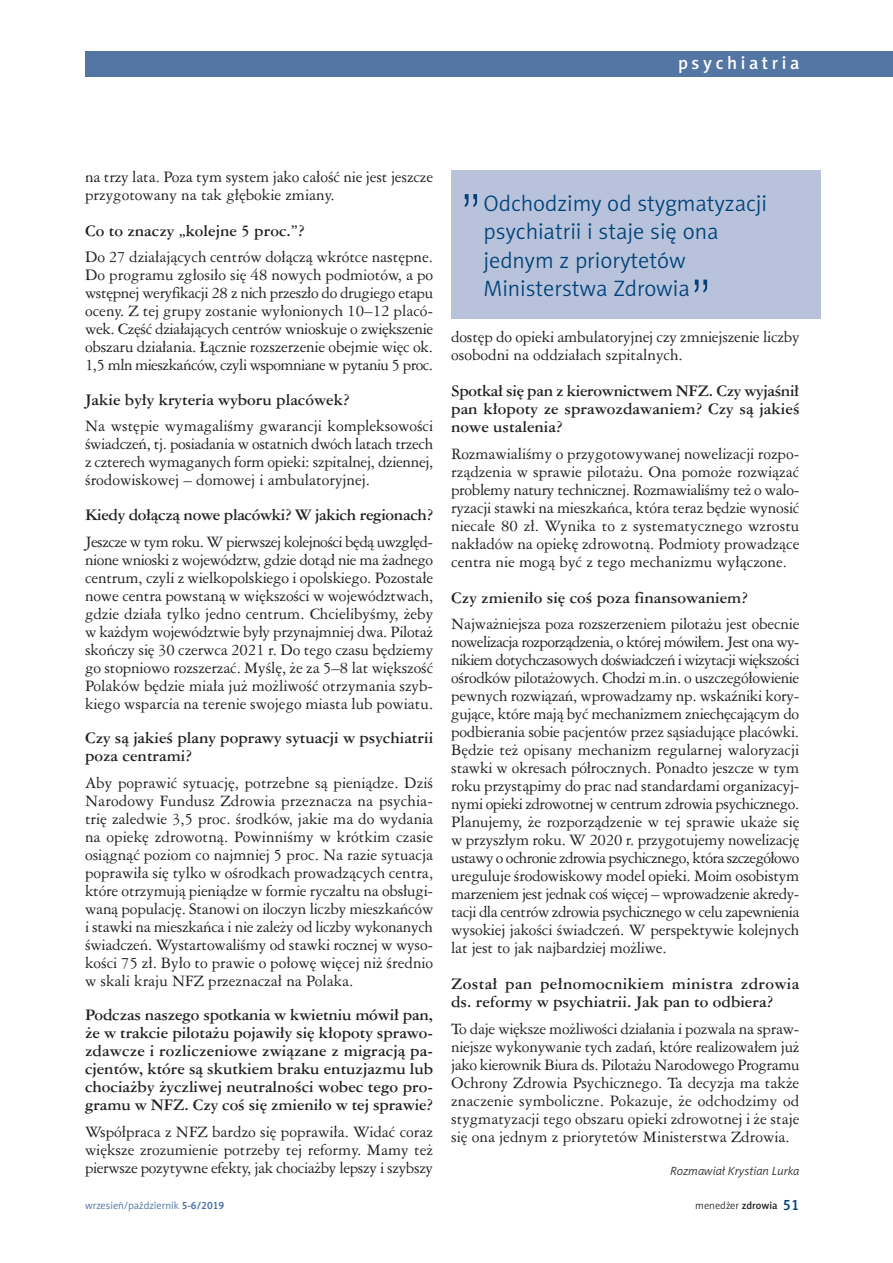
<style>
.page{position:relative;width:893px;height:1263px;background:#fff}
.page>*{position:absolute;margin:0;border:0;box-sizing:border-box;transform-origin:0 0}
.t1{font:52.5px "Swis 721 Lt PL";color:#004279}
.t2{font:22.5px/28.5px "Naomi Sans EFN Light";color:#004279}
.t3{font:18px "Naomi Sans EFN Medium";letter-spacing:.2em;color:#fff}
.t4{font:15px/18px "Ameri Garmnd PL";color:#231f20;text-align:justify}
.t5{font:700 15px/18px "Ameri Garmnd PL";color:#231f20;text-align:justify}
.t6{font:700 15px/18px "Ameri Garmnd PL";letter-spacing:.02em;color:#231f20}
.t7{font:700 15px "Ameri Garmnd PL";letter-spacing:-.02em;color:#231f20}
.t8{font:italic 12px "Naomi Sans EFN Light";color:#231f20}
.t9{font:10.5px "Naomi Sans EFN Light";color:#3d6799}
.t10{font:10.5px "Naomi Sans EFN Light";color:#231f20}
.s1{font-family:"Naomi Sans EFN Medium"}
.s2{font-family:"Naomi Sans EFN Medium";font-size:15px;color:#004279}
</style>
<div class="page">
<div style="left:85px;top:51px;width:808px;height:26px;background:#5476a5"></div>
<div style="left:451px;top:170px;width:370px;height:149px;background:#b8c3db"></div>
<p class="t3" style="left:678px;top:52px;width:123px">psychiatria</p>
<p class="t4" style="left:85px;top:167px;width:350px">na trzy lata. Poza tym system jako całość nie jest jeszcze przygotowany na tak głębokie zmiany.</p>
<p class="t5" style="left:85px;top:221px;width:221px">Co to znaczy „kolejne 5 proc.”?</p>
<p class="t4" style="left:85px;top:248px;width:350px">Do 27 działających centrów dołączą wkrótce następne.<br>Do programu zgłosiło się 48 nowych podmiotów, a po wstępnej weryfikacji 28 z nich przeszło do drugiego etapu oceny. Z tej grupy zostanie wyłonionych 10–12 placó&shy;wek. Część działających centrów wnioskuje o zwiększenie obszaru działania. Łącznie rozszerzenie obejmie więc ok.<br>1,5 mln mieszkańców, czyli wspomniane w pytaniu 5 proc.</p>
<p class="t5" style="left:85px;top:390px;width:266px">Jakie były kryteria wyboru placówek?</p>
<p class="t4" style="left:85px;top:417px;width:350px">Na wstępie wymagaliśmy gwarancji kompleksowości świadczeń, tj. posiadania w ostatnich dwóch latach trzech z czterech wymaganych form opieki: szpitalnej, dziennej, środowiskowej – domowej i ambulatoryjnej.</p>
<p class="t7" style="left:85px;top:504px;width:350px">Kiedy dołączą nowe placówki? W jakich regionach?</p>
<p class="t4" style="left:85px;top:532px;width:350px">Jeszcze w tym roku. W pierwszej kolejności będą uwzględ&shy;nione wnioski z województw, gdzie dotąd nie ma żadnego centrum, czyli z wielkopolskiego i opolskiego. Pozostałe nowe centra powstaną w większości w województwach, gdzie działa tylko jedno centrum. Chcielibyśmy, żeby w każdym województwie były przynajmniej dwa. Pilotaż skończy się 30 czerwca 2021 r. Do tego czasu będziemy go stopniowo rozszerzać. Myślę, że za 5–8 lat większość Polaków będzie miała już możliwość otrzymania szyb&shy;kiego wsparcia na terenie swojego miasta lub powiatu.</p>
<p class="t5" style="left:85px;top:728px;width:350px">Czy są jakieś plany poprawy sytuacji w psychiatrii poza centrami?</p>
<p class="t4" style="left:85px;top:773px;width:350px">Aby poprawić sytuację, potrzebne są pieniądze. Dziś Narodowy Fundusz Zdrowia przeznacza na psychia&shy;trię zaledwie 3,5 proc. środków, jakie ma do wydania na opiekę zdrowotną. Powinniśmy w krótkim czasie osiągnąć poziom co najmniej 5 proc. Na razie sytuacja poprawiła się tylko w ośrodkach prowadzących centra, które otrzymują pieniądze w formie ryczałtu na obsługi&shy;waną populację. Stanowi on iloczyn liczby mieszkańców i stawki na mieszkańca i nie zależy od liczby wykonanych świadczeń. Wystartowaliśmy od stawki rocznej w wyso&shy;kości 75 zł. Było to prawie o połowę więcej niż średnio w skali kraju NFZ przeznaczał na Polaka.</p>
<p class="t5" style="left:85px;top:1005px;width:350px">Podczas naszego spotkania w kwietniu mówił pan, że w trakcie pilotażu pojawiły się kłopoty sprawo&shy;zdawcze i rozliczeniowe związane z migracją pa&shy;cjentów, które są skutkiem braku entuzjazmu lub chociażby życzliwej neutralności wobec tego pro&shy;gramu w NFZ. Czy coś się zmieniło w tej sprawie?</p>
<p class="t4" style="left:85px;top:1122px;width:350px">Współpraca z NFZ bardzo się poprawiła. Widać coraz większe zrozumienie potrzeby tej reformy. Mamy też pierwsze pozytywne efekty, jak chociażby lepszy i szybszy</p>
<h1 class="t1" style="left:460px;top:180px;width:24px">”</h1>
<h2 class="t2" style="left:483px;top:189px;width:285px">Odchodzimy od stygmatyzacji psychiatrii i staje się ona jednym z priorytetów<br>Ministerstwa Zdrowia</h2>
<h1 class="t1" style="left:690px;top:266px;width:24px">”</h1>
<p class="t4" style="left:451px;top:328px;width:350px">dostęp do opieki ambulatoryjnej czy zmniejszenie liczby osobodni na oddziałach szpitalnych.</p>
<p class="t5" style="left:451px;top:381px;width:350px">Spotkał się pan z kierownictwem NFZ. Czy wyjaśnił pan kłopoty ze sprawozdawaniem? Czy są jakieś nowe ustalenia?</p>
<p class="t4" style="left:451px;top:444px;width:350px">Rozmawialiśmy o przygotowywanej nowelizacji rozpo&shy;rządzenia w sprawie pilotażu. Ona pomoże rozwiązać problemy natury technicznej. Rozmawialiśmy też o walo&shy;ryzacji stawki na mieszkańca, która teraz będzie wynosić niecałe 80 zł. Wynika to z systematycznego wzrostu nakładów na opiekę zdrowotną. Podmioty prowadzące centra nie mogą być z tego mechanizmu wyłączone.</p>
<p class="t5" style="left:451px;top:588px;width:298px">Czy zmieniło się coś poza finansowaniem?</p>
<p class="t4" style="left:451px;top:615px;width:350px">Najważniejsza poza rozszerzeniem pilotażu jest obecnie nowelizacja rozporządzenia, o której mówiłem. Jest ona wy&shy;nikiem dotychczasowych doświadczeń i wizytacji większości ośrodków pilotażowych. Chodzi m.in. o uszczegółowienie pewnych rozwiązań, wprowadzamy np. wskaźniki kory&shy;gujące, które mają być mechanizmem zniechęcającym do podbierania sobie pacjentów przez sąsiadujące placówki.<br>Będzie też opisany mechanizm regularnej waloryzacji stawki w okresach półrocznych. Ponadto jeszcze w tym roku przystąpimy do prac nad standardami organizacyj&shy;nymi opieki zdrowotnej w centrum zdrowia psychicznego.<br>Planujemy, że rozporządzenie w tej sprawie ukaże się w przyszłym roku. W 2020 r. przygotujemy nowelizację ustawy o ochronie zdrowia psychicznego, która szczegółowo ureguluje środowiskowy model opieki. Moim osobistym marzeniem jest jednak coś więcej – wprowadzenie akredy&shy;tacji dla centrów zdrowia psychicznego w celu zapewnienia wysokiej jakości świadczeń. W perspektywie kolejnych lat jest to jak najbardziej możliwe.</p>
<p class="t6" style="left:451px;top:974px;width:350px">Został pan pełnomocnikiem ministra zdrowia ds. reformy w psychiatrii. Jak pan to odbiera?</p>
<p class="t4" style="left:451px;top:1019px;width:350px">To daje większe możliwości działania i pozwala na spraw&shy;niejsze wykonywanie tych zadań, które realizowałem już jako kierownik Biura ds. Pilotażu Narodowego Programu Ochrony Zdrowia Psychicznego. Ta decyzja ma także znaczenie symboliczne. Pokazuje, że odchodzimy od stygmatyzacji tego obszaru opieki zdrowotnej i że staje się ona jednym z priorytetów Ministerstwa Zdrowia.</p>
<p class="t8" style="left:670px;top:1164px;width:131px">Rozmawiał Krystian Lurka</p>
<p class="t9" style="left:85px;top:1199px;width:141px">wrzesień/październik <span class="s1">5-6/2019</span></p>
<p class="t10" style="left:695px;top:1199px;width:106px">menedżer <span class="s1">zdrowia</span> <span class="s2">51</span></p>
</div>
